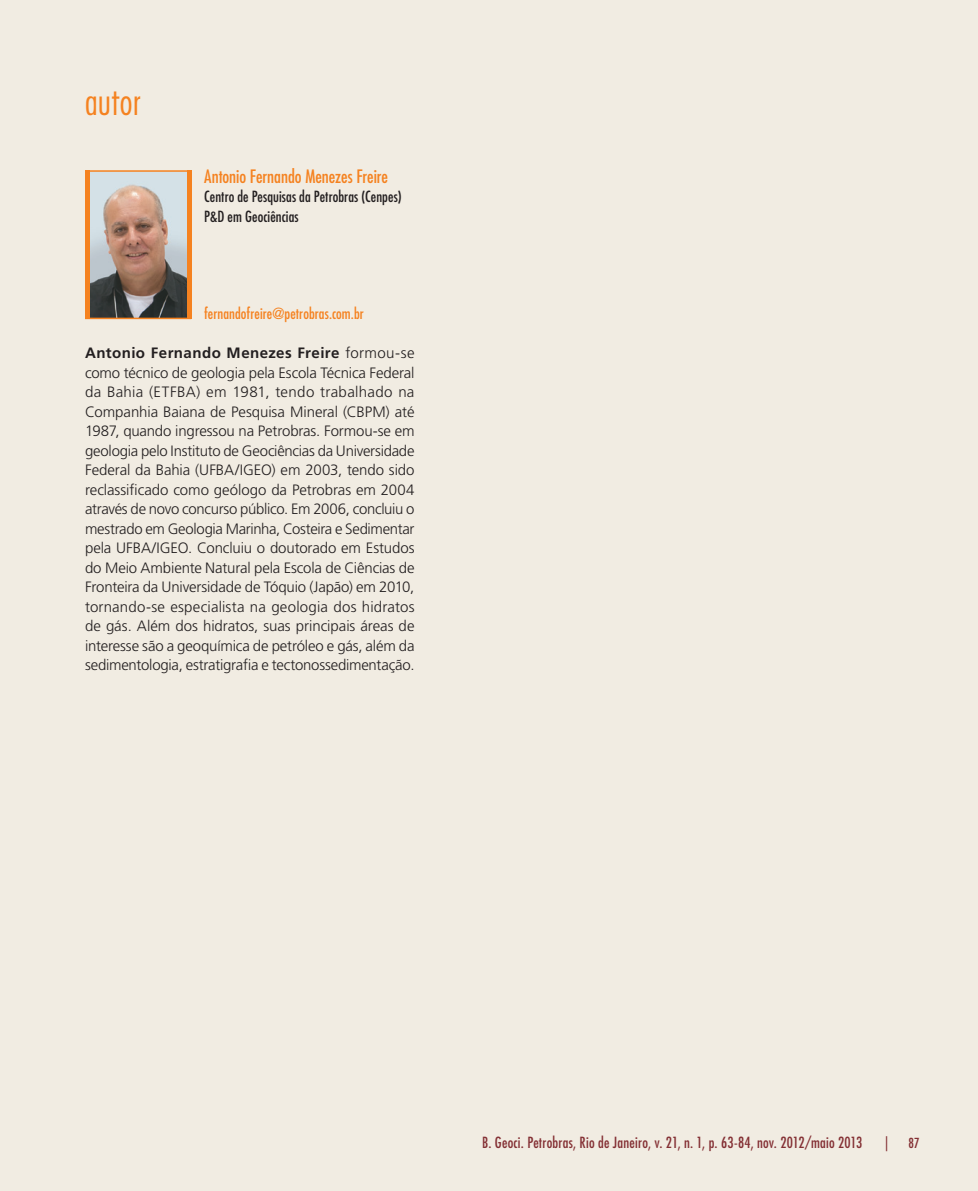
<style>
.page{position:relative;width:978px;height:1191px;background:#f1ece2}
.page>*{position:absolute;margin:0;border:0;box-sizing:border-box;transform-origin:0 0}
.t1{font:300 condensed 36px "Futura Std";letter-spacing:.015em;color:#f58220}
.t2{font:condensed 18px "Futura Std";color:#f58220}
.t3{font:300 15px/19.5px "Frutiger LT Std";letter-spacing:-.015em;color:#231f20;text-align:justify}
.t4{font:condensed 15px "Futura Std";letter-spacing:.015em;color:#843034}
.t5{font:condensed 15px/19.5px "Futura Std";letter-spacing:.005em;color:#231f20}
.t6{font:condensed 15px "Futura Std";letter-spacing:.005em;color:#f58220}
.t7{font:condensed 13.5px "Futura Std";color:#843034}
.s1{font-weight:700}
</style>
<div class="page">
<img style="left:89px;top:173px;width:98px;height:143px">
<div style="left:85px;top:170px;width:106px;height:149px;border:2px solid #f58220"></div>
<hr style="left:85px;top:170px;width:4px;height:149px;background:#f58220">
<hr style="left:187px;top:170px;width:4px;height:149px;background:#f58220">
<h1 class="t1" style="left:85px;top:80px;width:57px">autor</h1>
<p class="t2" style="left:204px;top:165px;width:186px">Antonio Fernando Menezes Freire</p>
<p class="t5" style="left:204px;top:187px;width:199px">Centro de Pesquisas da Petrobras (Cenpes)<br>P&amp;D em Geociências</p>
<p class="t6" style="left:204px;top:305px;width:161px">fernandofreire@petrobras.com.br</p>
<p class="t3" style="left:85px;top:343px;width:331px"><span class="s1">Antonio Fernando Menezes Freire</span> formou-se como técnico de geologia pela Escola Técnica Federal da Bahia (ETFBA) em 1981, tendo trabalhado na Companhia Baiana de Pesquisa Mineral (CBPM) até 1987, quando ingressou na Petrobras. Formou-se em geologia pelo Instituto de Geociências da Universidade Federal da Bahia (UFBA/IGEO) em 2003, tendo sido reclassificado como geólogo da Petrobras em 2004 através de novo concurso público. Em 2006, concluiu o mestrado em Geologia Marinha, Costeira e Sedimentar pela UFBA/IGEO. Concluiu o doutorado em Estudos do Meio Ambiente Natural pela Escola de Ciências de Fronteira da Universidade de Tóquio (Japão) em 2010, tornando-se especialista na geologia dos hidratos de gás. Além dos hidratos, suas principais áreas de interesse são a geoquímica de petróleo e gás, além da sedimentologia, estratigrafia e tectonossedimentação.</p>
<p class="t4" style="left:482px;top:1133px;width:382px">B. Geoci. Petrobras, Rio de Janeiro, v. 21, n. 1, p. 63-84, nov. 2012/maio 2013</p>
<p class="t4" style="left:885px;top:1133px;width:5px">|</p>
<p class="t7" style="left:909px;top:1135px;width:13px">87</p>
</div>
